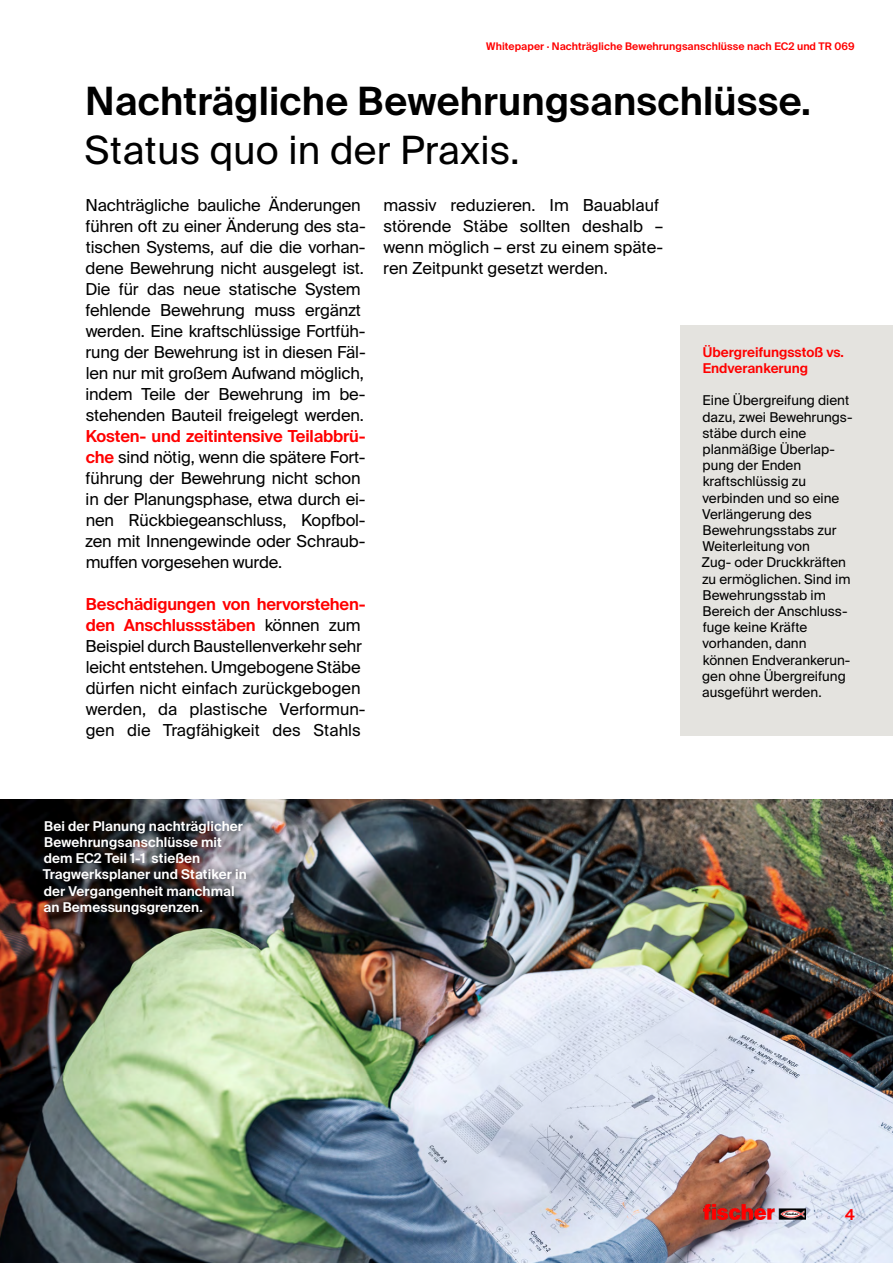
<style>
.page{position:relative;width:893px;height:1263px;background:#fff}
.page>*{position:absolute;margin:0;border:0;box-sizing:border-box;transform-origin:0 0}
.t1{font:600 39px "fischerstrong";letter-spacing:.005em;color:#000}
.t2{font:39px "fischerstrong";letter-spacing:.005em;color:#000}
.t3{font:16.5px/21px "fischerstrong";letter-spacing:-.01em;color:#000}
.t4{font:600 15px "fischerstrong";color:#f00}
.t5{font:13.5px/16.2px "fischerstrong";color:#000}
.t6{font:600 13.5px/16.2px "fischerstrong";letter-spacing:.005em;color:#fff}
.t7{font:600 13.5px/16.2px "fischerstrong";color:#f00}
.t8{font:600 10.5px "fischerstrong";letter-spacing:.005em;color:#f00}
.s1{font-weight:600;color:#f00}
</style>
<div class="page">
<img style="left:0;top:799px;width:893px;height:464px">
<img style="left:704px;top:1204px;width:102px;height:16px">
<div style="left:680px;top:325px;width:213px;height:411px;background:#e4e3df"></div>
<div style="left:33px;top:809px;width:224px;height:116px;background:#000;opacity:.75"></div>
<p class="t8" style="left:486px;top:41px;width:370px">Whitepaper · Nachträgliche Bewehrungsanschlüsse nach EC2 und TR 069</p>
<h1 class="t1" style="left:86px;top:79px;width:727px">Nachträgliche Bewehrungsanschlüsse.</h1>
<h1 class="t2" style="left:85px;top:128px;width:437px">Status quo in der Praxis.</h1>
<p class="t3" style="left:85px;top:195px;width:282px">Nachträgliche bauliche Änderungen führen oft zu einer Änderung des sta&shy;tischen Systems, auf die die vorhan&shy;dene Bewehrung nicht ausgelegt ist.<br>Die für das neue statische System fehlende Bewehrung muss ergänzt werden. Eine kraftschlüssige Fortfüh&shy;rung der Bewehrung ist in diesen Fäl&shy;len nur mit großem Aufwand möglich, indem Teile der Bewehrung im be&shy;stehenden Bauteil freigelegt werden.</p>
<p class="t3" style="left:85px;top:426px;width:282px"><span class="s1">Kosten- und zeitintensive Teilabbrü&shy;che</span> sind nötig, wenn die spätere Fort&shy;führung der Bewehrung nicht schon in der Planungsphase, etwa durch ei&shy;nen Rückbiegeanschluss, Kopfbol&shy;zen mit Innengewinde oder Schraub&shy;muffen vorgesehen wurde.</p>
<p class="t3" style="left:85px;top:594px;width:282px"><span class="s1">Beschädigungen von hervorstehen&shy;den Anschlussstäben</span> können zum Beispiel durch Baustellenverkehr sehr leicht entstehen. Umgebogene Stäbe dürfen nicht einfach zurückgebogen werden, da plastische Verformun&shy;gen die Tragfähigkeit des Stahls</p>
<p class="t3" style="left:383px;top:195px;width:281px">massiv reduzieren. Im Bauablauf störende Stäbe sollten deshalb – wenn möglich – erst zu einem späte&shy;ren Zeitpunkt gesetzt werden.</p>
<p class="t7" style="left:703px;top:344px;width:143px">Übergreifungsstoß vs.<br>Endverankerung</p>
<p class="t5" style="left:701px;top:393px;width:153px">Eine Übergreifung dient dazu, zwei Bewehrungs&shy;stäbe durch eine planmäßige Überlap&shy;pung der Enden kraftschlüssig zu verbinden und so eine<br>Verlängerung des<br>Bewehrungsstabs zur<br>Weiterleitung von<br>Zug- oder Druckkräften zu ermöglichen. Sind im<br>Bewehrungsstab im<br>Bereich der Anschluss&shy;fuge keine Kräfte vorhanden, dann können Endverankerun&shy;gen ohne Übergreifung ausgeführt werden.</p>
<p class="t6" style="left:43px;top:818px;width:205px">Bei der Planung nachträglicher<br>Bewehrungsanschlüsse mit dem EC2 Teil 1-1 stießen<br>Tragwerksplaner und Statiker in der Vergangenheit manchmal an Bemessungsgrenzen.</p>
<p class="t4" style="left:845px;top:1206px;width:11px">4</p>
</div>
